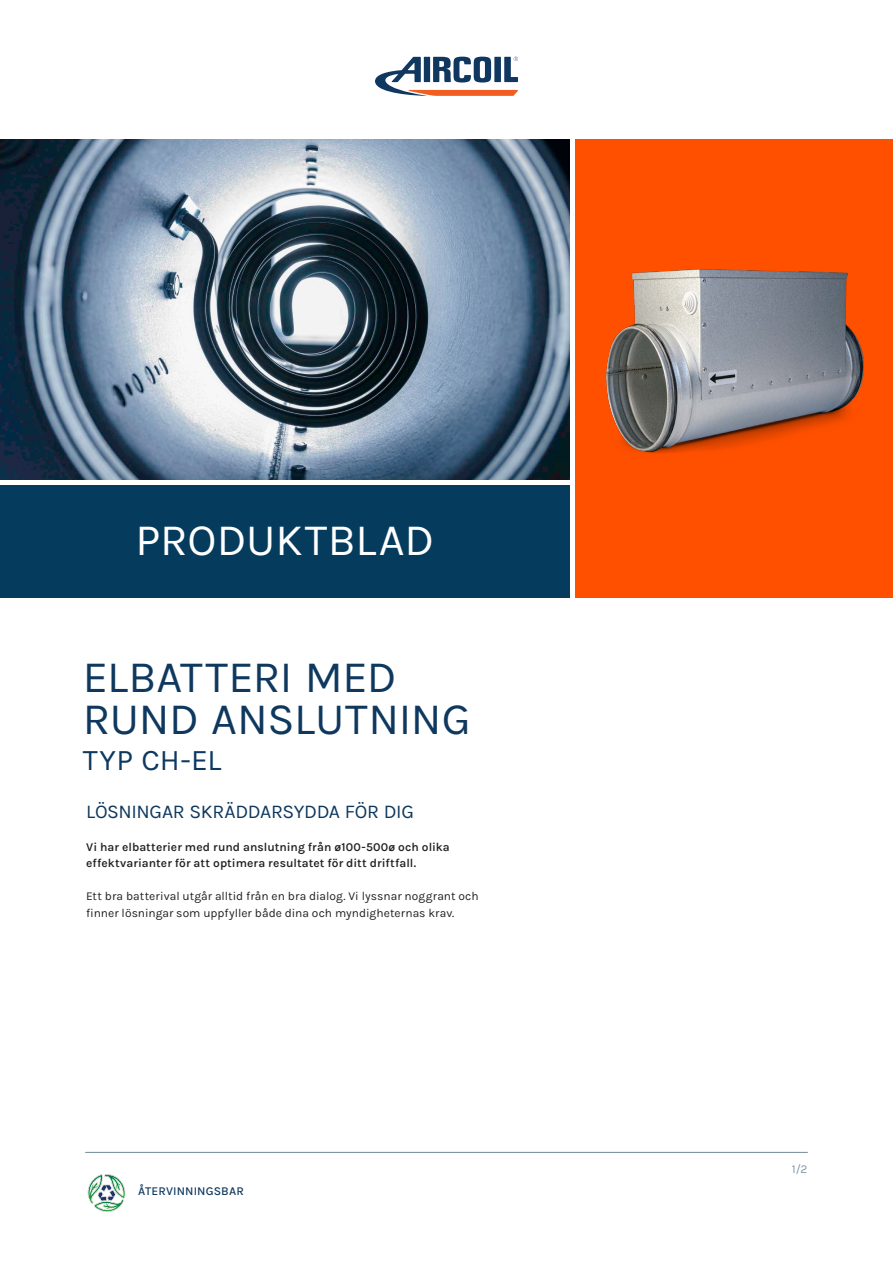
<style>
.page{position:relative;width:893px;height:1263px;background:#fff}
.page>*{position:absolute;margin:0;border:0;box-sizing:border-box;transform-origin:0 0}
.t1{font:45px/42px "Karla";letter-spacing:-.01em;color:#0f385f}
.t2{font:45px "Karla";color:#fff}
.t3{font:30px "Karla";letter-spacing:.01em;color:#0f385f}
.t4{font:19.5px "Karla";letter-spacing:-.015em;color:#0f385f}
.t5{font:12px/16.5px "Karla";letter-spacing:.005em;color:#231f20}
.t6{font:600 12px/16.5px "Karla";letter-spacing:.005em;color:#231f20}
.t7{font:500 12px "Karla";letter-spacing:.01em;color:#0f385f}
.t8{font:12px "Karla";color:#8096a0}
</style>
<div class="page">
<div style="left:575px;top:139px;width:318px;height:459px;background:#ff5000"></div>
<img style="left:606px;top:269px;width:258px;height:185px">
<div style="left:0;top:485px;width:570px;height:113px;background:#053b5d"></div>
<img style="left:0;top:139px;width:570px;height:341px">
<svg style="left:375px;top:57px;width:143px;height:39px"></svg>
<img style="left:87px;top:1174px;width:39px;height:38px">
<hr style="left:85px;top:1152px;width:723px;height:1px;background:#8096a0">
<p class="t2" style="left:135px;top:511px;width:300px">PRODUKTBLAD</p>
<p class="t1" style="left:83px;top:654px;width:389px">ELBATTERI MED<br>RUND ANSLUTNING</p>
<p class="t3" style="left:83px;top:741px;width:140px">TYP CH-EL</p>
<p class="t4" style="left:86px;top:799px;width:329px">LÖSNINGAR SKRÄDDARSYDDA FÖR DIG</p>
<p class="t6" style="left:86px;top:838px;width:365px">Vi har elbatterier med rund anslutning från ø100-500ø och olika effektvarianter för att optimera resultatet för ditt driftfall.</p>
<p class="t5" style="left:86px;top:888px;width:394px">Ett bra batterival utgår alltid från en bra dialog. Vi lyssnar noggrant och finner lösningar som uppfyller både dina och myndigheternas krav.</p>
<p class="t7" style="left:138px;top:1183px;width:107px">ÅTERVINNINGSBAR</p>
<p class="t8" style="left:792px;top:1161px;width:17px">1/2</p>
</div>
